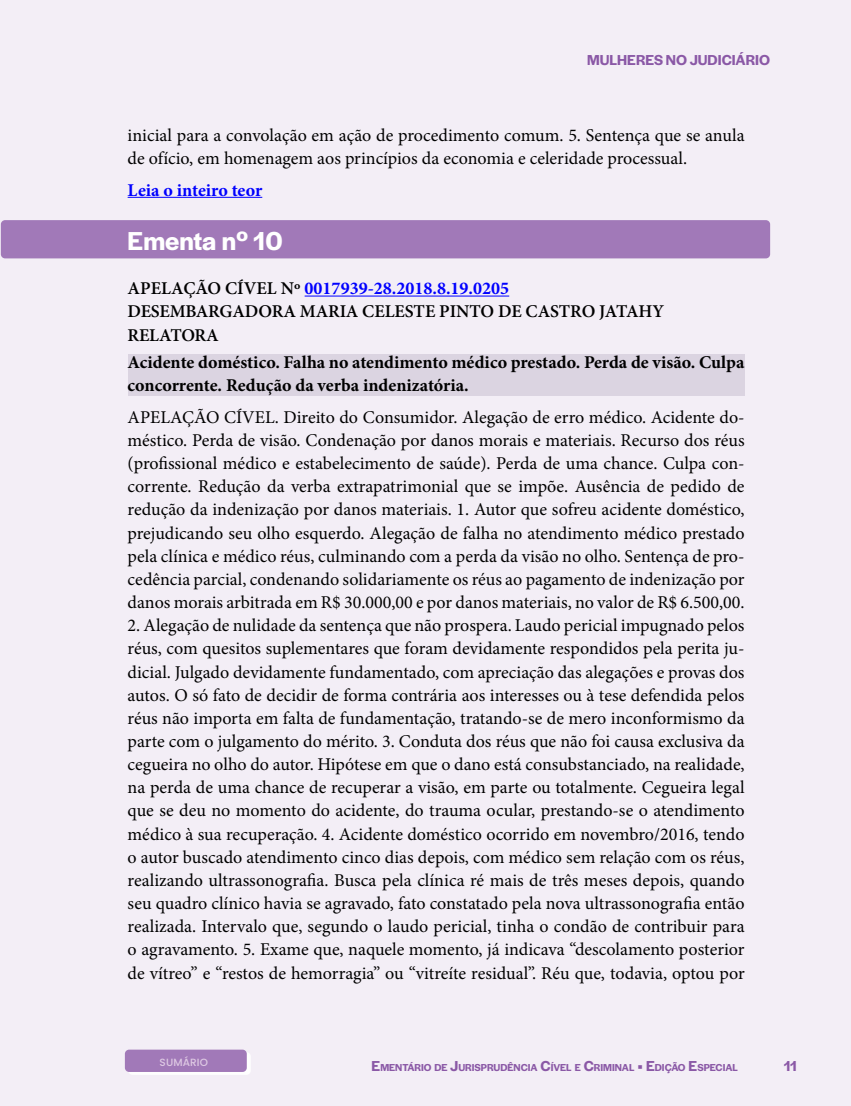
<style>
.page{position:relative;width:851px;height:1106px;background:#fff}
.page>*{position:absolute;margin:0;border:0;box-sizing:border-box;transform-origin:0 0}
.t1{font:600 27px "Halyard Display";color:#fff}
.t2{font:18px/23.1px "Minion Pro";color:#000;text-align:justify}
.t3{font:700 18px/23.1px "Minion Pro";color:#000}
.t4{font:600 18px/23.1px "Minion Pro";letter-spacing:-.01em;color:#000}
.t5{font:700 18px "Minion Pro";letter-spacing:-.005em;color:#00f}
.t6{font:600 15px "Halyard Display";color:#8a58a6}
.t7{font:600 15px "Halyard Display";color:#8a58a6}
.t8{font:600 10.5px "Halyard Display";color:#8a58a6}
.t9{font:500 10.5px "Poppins";letter-spacing:.01em;color:#dec9e3}
.s1{font-weight:700;color:#00f}
.s2{font-size:15px}
</style>
<div class="page">
<div style="left:1px;top:0;width:849px;height:1106px;background:#f3eef6"></div>
<div style="left:128px;top:1052px;width:122px;height:22px;background:linear-gradient(to right,#fefefe,#fefefe)"></div>
<div style="left:125px;top:1049px;width:122px;height:22px;background:#a179b8;border-radius:4px"></div>
<div style="left:1px;top:220px;width:769px;height:38px;background:#a179b8;border-radius:4px"></div>
<hr style="left:128px;top:197px;width:134px;height:1px;background:#00f">
<hr style="left:304px;top:295px;width:205px;height:1px;background:#00f">
<div style="left:128px;top:355px;width:616px;height:41px;background:#dbd4e1"></div>
<p class="t6" style="left:587px;top:50px;width:184px">MULHERES NO JUDICIÁRIO</p>
<p class="t2" style="left:128px;top:123px;width:618px">inicial para a convolação em ação de procedimento comum. 5. Sentença que se anula de ofício, em homenagem aos princípios da economia e celeridade processual.</p>
<p class="t5" style="left:128px;top:177px;width:136px">Leia o inteiro teor</p>
<h1 class="t1" style="left:128px;top:221px;width:156px">Ementa nº 10</h1>
<p class="t4" style="left:128px;top:277px;width:538px">APELAÇÃO CÍVEL Nº <span class="s1">0017939-28.2018.8.19.0205<br></span>DESEMBARGADORA MARIA CELESTE PINTO DE CASTRO JATAHY<br>RELATORA</p>
<p class="t3" style="left:128px;top:350px;width:618px">Acidente doméstico. Falha no atendimento médico prestado. Perda de visão. Culpa concorrente. Redução da verba indenizatória.</p>
<p class="t2" style="left:128px;top:405px;width:618px">APELAÇÃO CÍVEL. Direito do Consumidor. Alegação de erro médico. Acidente do&shy;méstico. Perda de visão. Condenação por danos morais e materiais. Recurso dos réus (profissional médico e estabelecimento de saúde). Perda de uma chance. Culpa con&shy;corrente. Redução da verba extrapatrimonial que se impõe. Ausência de pedido de redução da indenização por danos materiais. 1. Autor que sofreu acidente doméstico, prejudicando seu olho esquerdo. Alegação de falha no atendimento médico prestado pela clínica e médico réus, culminando com a perda da visão no olho. Sentença de pro&shy;cedência parcial, condenando solidariamente os réus ao pagamento de indenização por danos morais arbitrada em R$ 30.000,00 e por danos materiais, no valor de R$ 6.500,00.</p>
<p class="t2" style="left:128px;top:614px;width:618px">2. Alegação de nulidade da sentença que não prospera. Laudo pericial impugnado pelos réus, com quesitos suplementares que foram devidamente respondidos pela perita ju&shy;dicial. Julgado devidamente fundamentado, com apreciação das alegações e provas dos autos. O só fato de decidir de forma contrária aos interesses ou à tese defendida pelos réus não importa em falta de fundamentação, tratando-se de mero inconformismo da parte com o julgamento do mérito. 3. Conduta dos réus que não foi causa exclusiva da cegueira no olho do autor. Hipótese em que o dano está consubstanciado, na realidade, na perda de uma chance de recuperar a visão, em parte ou totalmente. Cegueira legal que se deu no momento do acidente, do trauma ocular, prestando-se o atendimento médico à sua recuperação. 4. Acidente doméstico ocorrido em novembro/2016, tendo o autor buscado atendimento cinco dias depois, com médico sem relação com os réus, realizando ultrassonografia. Busca pela clínica ré mais de três meses depois, quando seu quadro clínico havia se agravado, fato constatado pela nova ultrassonografia então realizada. Intervalo que, segundo o laudo pericial, tinha o condão de contribuir para o agravamento. 5. Exame que, naquele momento, já indicava “descolamento posterior de vítreo” e “restos de hemorragia” ou “vitreíte residual”. Réu que, todavia, optou por</p>
<p class="t9" style="left:159px;top:1056px;width:50px">SUMÁRIO</p>
<p class="t8" style="left:371px;top:1060px;width:368px"><span class="s2">E</span>MENTÁRIO DE <span class="s2">J</span>URISPRUDÊNCIA <span class="s2">C</span>ÍVEL E <span class="s2">C</span>RIMINAL <span class="s2">• E</span>DIÇÃO <span class="s2">E</span>SPECIAL</p>
<p class="t7" style="left:783px;top:1055px;width:15px">11</p>
</div>
